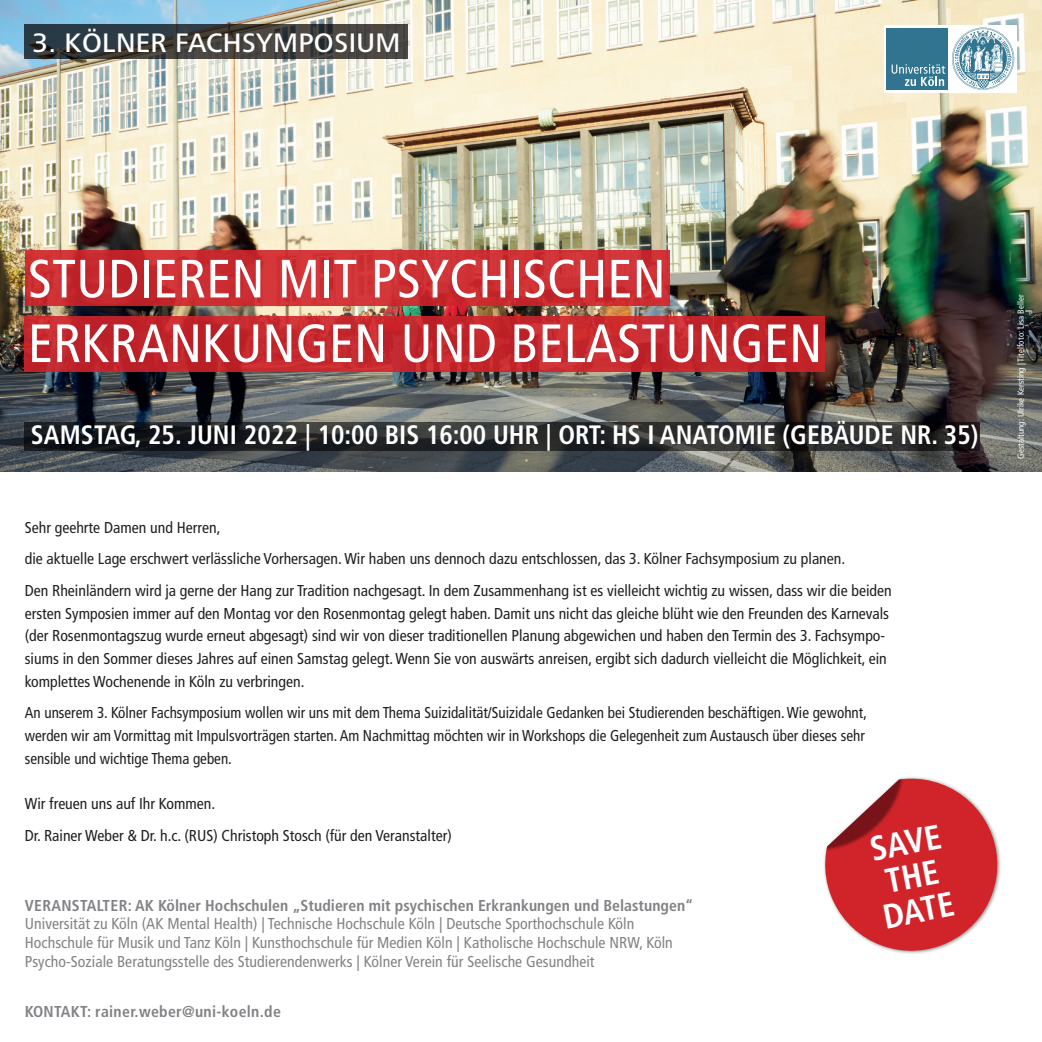
<style>
.page{position:relative;width:1042px;height:1042px;background:#fff}
.page>*{position:absolute;margin:0;border:0;box-sizing:border-box;transform-origin:0 0}
.t1{font:condensed 53.9px/64.6px "Frutiger LT Com";letter-spacing:.005em;color:#fff}
.t2{font:700 condensed 34.48px/34.3px "Frutiger LT Com";color:#fff}
.t3{font:500 27.65px "Frutiger Next LTW1 G";letter-spacing:.01em;color:#fff}
.t4{font:700 condensed 26.6px "Frutiger LT Com";color:#fff}
.t5{font:condensed 15.75px/31.5px "Frutiger LT Com";color:#231f20}
.t6{font:condensed 15.75px/22.8px "Frutiger LT Com";color:#231f20;scale:.96 1}
.t7{font:condensed 15.75px/18.9px "Frutiger LT Com";letter-spacing:.005em;color:#808285}
.t8{font:700 condensed 15.75px "Frutiger LT Com";letter-spacing:.005em;color:#808285}
.t9{font:condensed 8.75px "Frutiger LT Com";letter-spacing:.015em;color:#fff}
</style>
<div class="page">
<img style="left:0;top:0;width:1042px;height:471px">
<div style="left:25px;top:251px;width:644px;height:55px;background:linear-gradient(to right,#c92b30,#cf3135)"></div>
<svg style="left:25px;top:316px;width:800px;height:55px;background:#c3262c"></svg>
<svg style="left:25px;top:25px;width:383px;height:34px;background:#3a3d3d"></svg>
<div style="left:884px;top:25px;width:133px;height:67px;background:#fff"></div>
<div style="left:886px;top:28px;width:62px;height:62px;background:#30748f"></div>
<svg style="left:891px;top:64px;width:54px;height:22px"></svg>
<svg style="left:952px;top:28px;width:62px;height:62px"></svg>
<svg style="left:25px;top:422px;width:955px;height:28px;background:#242527"></svg>
<svg style="left:824px;top:778px;width:177px;height:176px"></svg>
<h3 class="t3" style="left:32px;top:27px;width:369px">3. KÖLNER FACHSYMPOSIUM</h3>
<h1 class="t1" style="left:28px;top:246px;width:796px">STUDIEREN MIT PSYCHISCHEN<br>ERKRANKUNGEN UND BELASTUNGEN</h1>
<h3 class="t4" style="left:31px;top:418px;width:949px">SAMSTAG, 25. JUNI 2022 | 10:00 BIS 16:00 UHR | ORT: HS I ANATOMIE (GEBÄUDE NR. 35)</h3>
<p class="t5" style="left:25px;top:511px;width:868px">Sehr geehrte Damen und Herren,<br>die aktuelle Lage erschwert verlässliche Vorhersagen. Wir haben uns dennoch dazu entschlossen, das 3. Kölner Fachsymposium zu planen.<br>Den Rheinländern wird ja gerne der Hang zur Tradition nachgesagt. In dem Zusammenhang ist es vielleicht wichtig zu wissen, dass wir die beiden</p>
<p class="t5" style="left:25px;top:601px;width:865px;line-height:22.8px">ersten Symposien immer auf den Montag vor den Rosenmontag gelegt haben. Damit uns nicht das gleiche blüht wie den Freunden des Karnevals (der Rosenmontagszug wurde erneut abgesagt) sind wir von dieser traditionellen Planung abgewichen und haben den Termin des 3. Fachsympo&shy;siums in den Sommer dieses Jahres auf einen Samstag gelegt. Wenn Sie von auswärts anreisen, ergibt sich dadurch vielleicht die Möglichkeit, ein komplettes Wochenende in Köln zu verbringen.</p>
<p class="t6" style="left:25px;top:701px;width:879px">An unserem 3. Kölner Fachsymposium wollen wir uns mit dem Thema Suizidalität/Suizidale Gedanken bei Studierenden beschäftigen. Wie gewohnt, werden wir am Vormittag mit Impulsvorträgen starten. Am Nachmittag möchten wir in Workshops die Gelegenheit zum Austausch über dieses sehr sensible und wichtige Thema geben.</p>
<p class="t5" style="left:25px;top:788px;width:428px">Wir freuen uns auf Ihr Kommen.<br>Dr. Rainer Weber &amp; Dr. h.c. (RUS) Christoph Stosch (für den Veranstalter)</p>
<h2 class="t2" style="left:867px;top:832px;width:73px;rotate:-11deg">SAVE<br>THE<br>DATE</h2>
<p class="t8" style="left:25px;top:895px;width:670px">VERANSTALTER: AK Kölner Hochschulen „Studieren mit psychischen Erkrankungen und Belastungen“</p>
<p class="t7" style="left:25px;top:914px;width:649px">Universität zu Köln (AK Mental Health) | Technische Hochschule Köln | Deutsche Sporthochschule Köln<br>Hochschule für Musik und Tanz Köln | Kunsthochschule für Medien Köln | Katholische Hochschule NRW, Köln<br>Psycho-Soziale Beratungsstelle des Studierendenwerks | Kölner Verein für Seelische Gesundheit</p>
<p class="t8" style="left:25px;top:1001px;width:258px">KONTAKT: rainer.weber@uni-koeln.de</p>
<p class="t9" style="left:1015px;top:459px;width:166px;rotate:-90deg">Gestaltung: Ulrike Kersting | Titelfoto: Lisa Beller</p>
</div>
